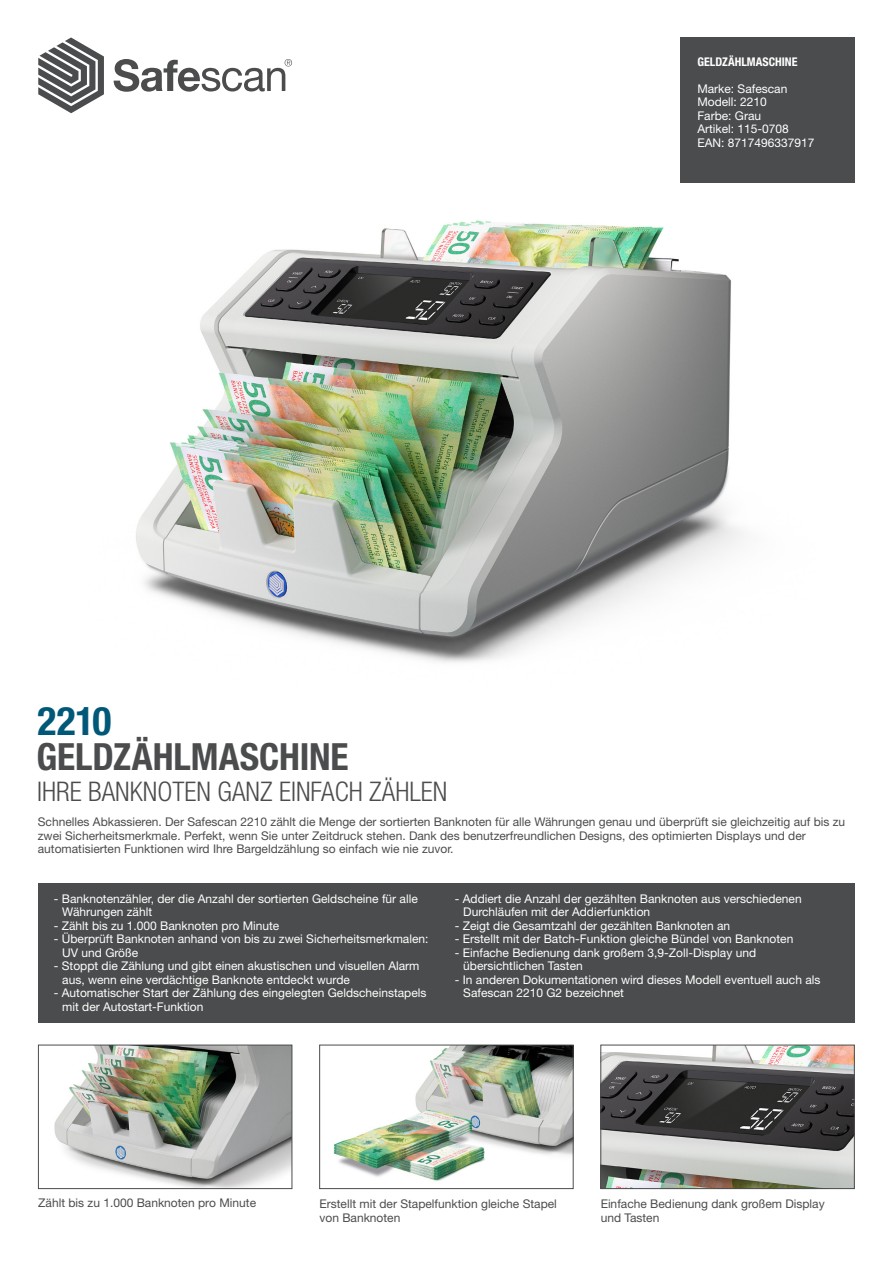
<style>
.page{position:relative;width:893px;height:1263px;background:#fff}
.page>*{position:absolute;margin:0;border:0;box-sizing:border-box;transform-origin:0 0}
.t1{font:700 condensed 39.45px "Helvetica Neue LT Std";color:#005879}
.t2{font:700 condensed 37.5px "Helvetica Neue LT Std";letter-spacing:-.005em;color:#4b4c4d}
.t3{font:300 condensed 27px "Helvetica Neue LT Std";color:#4b4c4d}
.t4{font:12px/13.5px "Helvetica Neue LT Std";color:#fff}
.Platte_tekst{font:12px/13.5px "Helvetica Neue LT Std";color:#4b4c4d}
.t5{font:700 condensed 12px "Helvetica Neue LT Std";color:#fff}
</style>
<div class="page">
<div style="left:680px;top:37px;width:175px;height:146px;background:#4b4c4d"></div>
<svg style="left:38px;top:37px;width:66px;height:76px"></svg>
<svg style="left:114px;top:59px;width:178px;height:33px"></svg>
<div style="left:38px;top:883px;width:817px;height:140px;background:#4b4c4d"></div>
<img style="left:136px;top:220px;width:608px;height:443px">
<img style="left:333px;top:1047px;width:238px;height:134px">
<div style="left:319px;top:1045px;width:254px;height:144px;border:1px solid #4b4c4d"></div>
<img style="left:603px;top:1047px;width:249px;height:140px">
<div style="left:601px;top:1045px;width:253px;height:144px;border:1px solid #4b4c4d"></div>
<img style="left:54px;top:1047px;width:236px;height:140px">
<div style="left:38px;top:1045px;width:254px;height:144px;border:1px solid #4b4c4d"></div>
<p class="t1" style="left:37px;top:697px;width:75px">2210</p>
<p class="t2" style="left:37px;top:734px;width:313px">GELDZÄHLMASCHINE</p>
<p class="t3" style="left:37px;top:776px;width:412px">IHRE BANKNOTEN GANZ EINFACH ZÄHLEN</p>
<p class="t5" style="left:697px;top:54px;width:102px">GELDZÄHLMASCHINE</p>
<p class="t4" style="left:697px;top:81px;width:92px">Marke: Safescan</p>
<p class="t4" style="left:697px;top:95px;width:71px">Modell: 2210</p>
<p class="t4" style="left:697px;top:108px;width:65px">Farbe: Grau</p>
<p class="t4" style="left:697px;top:122px;width:93px">Artikel: 115-0708</p>
<p class="t4" style="left:697px;top:135px;width:119px">EAN: 8717496337917</p>
<p class="Platte_tekst" style="left:38px;top:815px;width:809px">Schnelles Abkassieren. Der Safescan 2210 zählt die Menge der sortierten Banknoten für alle Währungen genau und überprüft sie gleichzeitig auf bis zu zwei Sicherheitsmerkmale. Perfekt, wenn Sie unter Zeitdruck stehen. Dank des benutzerfreundlichen Designs, des optimierten Displays und der automatisierten Funktionen wird Ihre Bargeldzählung so einfach wie nie zuvor.</p>
<p class="t4" style="left:62px;top:891px;width:357px;text-indent:-9px">- Banknotenzähler, der die Anzahl der sortierten Geldscheine für alle<br>Währungen zählt</p>
<p class="t4" style="left:54px;top:918px;width:227px">- Zählt bis zu 1.000 Banknoten pro Minute</p>
<p class="t4" style="left:62px;top:932px;width:368px;text-indent:-9px">- Überprüft Banknoten anhand von bis zu zwei Sicherheitsmerkmalen:<br>UV und Größe</p>
<p class="t4" style="left:62px;top:959px;width:359px;text-indent:-9px">- Stoppt die Zählung und gibt einen akustischen und visuellen Alarm aus, wenn eine verdächtige Banknote entdeckt wurde</p>
<p class="t4" style="left:62px;top:986px;width:366px;text-indent:-9px">- Automatischer Start der Zählung des eingelegten Geldscheinstapels mit der Autostart-Funktion</p>
<p class="t4" style="left:463px;top:891px;width:340px;text-indent:-9px">- Addiert die Anzahl der gezählten Banknoten aus verschiedenen<br>Durchläufen mit der Addierfunktion</p>
<p class="t4" style="left:455px;top:918px;width:277px">- Zeigt die Gesamtzahl der gezählten Banknoten an</p>
<p class="t4" style="left:455px;top:932px;width:340px">- Erstellt mit der Batch-Funktion gleiche Bündel von Banknoten</p>
<p class="t4" style="left:463px;top:945px;width:294px;text-indent:-9px">- Einfache Bedienung dank großem 3,9-Zoll-Display und übersichtlichen Tasten</p>
<p class="t4" style="left:463px;top:972px;width:359px;text-indent:-9px">- In anderen Dokumentationen wird dieses Modell eventuell auch als<br>Safescan 2210 G2 bezeichnet</p>
<p class="Platte_tekst" style="left:38px;top:1196px;width:219px">Zählt bis zu 1.000 Banknoten pro Minute</p>
<p class="Platte_tekst" style="left:319px;top:1197px;width:239px">Erstellt mit der Stapelfunktion gleiche Stapel von Banknoten</p>
<p class="Platte_tekst" style="left:601px;top:1197px;width:226px">Einfache Bedienung dank großem Display</p>
<p class="Platte_tekst" style="left:601px;top:1211px;width:60px">und Tasten</p>
</div>
